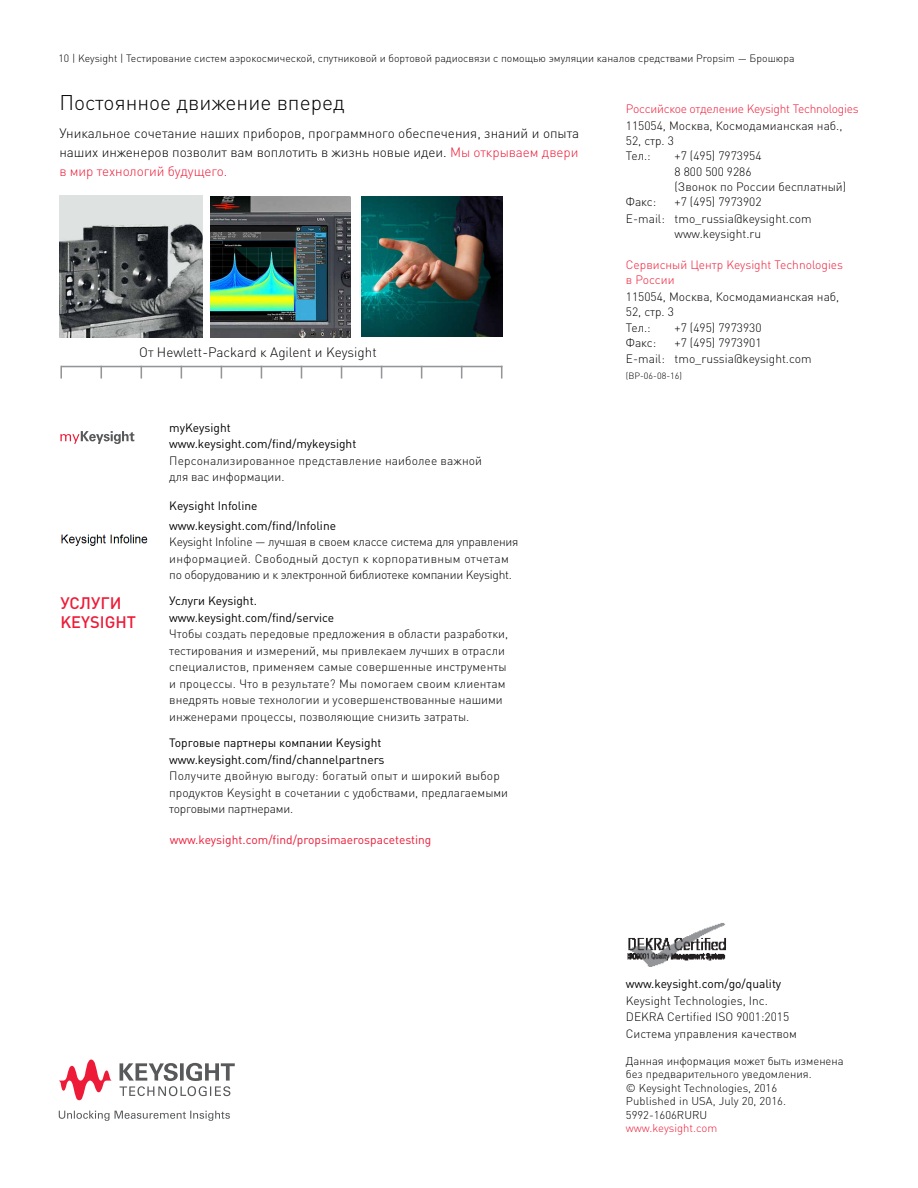
<style>
.page{position:relative;width:918px;height:1188px;background:#fff}
.page>*{position:absolute;margin:0;border:0;box-sizing:border-box;transform-origin:0 0}
.t1{font:300 21px "DIN Pro";color:#000}
.t2{font:500 16.5px/19.5px "DIN Pro";color:#ed1b37}
.t3{font:300 13.5px/19.5px "DIN Pro";letter-spacing:-.005em;color:#000;text-align:justify}
.t4{font:300 12px/16.5px "DIN Pro";color:#000}
.t5{font:12px/16.5px "DIN Pro";color:#000}
.t6{font:300 12px/16.5px "DIN Pro";letter-spacing:-.02em;color:#000}
.t7{font:12px "DIN Pro";color:#ed1b37}
.t8{font:300 12px/15px "DIN Pro";color:#ed1b37}
.t9{font:300 12px "DIN Pro";letter-spacing:-.02em;color:#ed1b37}
.t10{font:300 11.25px/13.5px "DIN Pro";color:#000}
.t11{font:300 11.25px "DIN Pro";color:#ed1b37}
.t12{font:300 10.5px "DIN Pro";color:#000}
.t13{font:300 9px "DIN Pro";color:#000}
.s1{color:#ed1b37}
</style>
<div class="page">
<svg style="left:60px;top:431px;width:74px;height:13px"></svg>
<img style="left:61px;top:534px;width:87px;height:12px">
<img style="left:60px;top:196px;width:142px;height:141px">
<img style="left:210px;top:197px;width:141px;height:140px">
<hr style="left:61px;top:366px;width:441px;height:1px;background:#939598">
<svg style="left:60px;top:366px;width:2px;height:13px"></svg>
<svg style="left:101px;top:367px;width:1px;height:12px"></svg>
<svg style="left:141px;top:367px;width:1px;height:12px"></svg>
<svg style="left:181px;top:367px;width:1px;height:12px"></svg>
<svg style="left:221px;top:367px;width:1px;height:12px"></svg>
<svg style="left:301px;top:367px;width:1px;height:12px"></svg>
<svg style="left:341px;top:367px;width:1px;height:12px"></svg>
<svg style="left:381px;top:367px;width:1px;height:12px"></svg>
<svg style="left:421px;top:367px;width:1px;height:12px"></svg>
<svg style="left:461px;top:367px;width:1px;height:12px"></svg>
<svg style="left:501px;top:367px;width:1px;height:12px"></svg>
<svg style="left:261px;top:367px;width:1px;height:12px"></svg>
<img style="left:362px;top:197px;width:140px;height:139px">
<svg style="left:59px;top:1111px;width:171px;height:10px"></svg>
<svg style="left:120px;top:1063px;width:115px;height:33px"></svg>
<svg style="left:59px;top:1060px;width:53px;height:40px"></svg>
<img style="left:627px;top:923px;width:99px;height:44px">
<p class="t12" style="left:59px;top:51px;width:738px">10 | Keysight | Тестирование систем аэрокосмической, спутниковой и бортовой радиосвязи с помощью эмуляции каналов средствами Propsim — Брошюра</p>
<h1 class="t1" style="left:59px;top:88px;width:287px">Постоянное движение вперед</h1>
<p class="t3" style="left:59px;top:122px;width:521px">Уникальное сочетание наших приборов, программного обеспечения, знаний и опыта наших инженеров позволит вам воплотить в жизнь новые идеи. <span class="s1">Мы открываем двери в мир технологий будущего.</span></p>
<p class="t3" style="left:139px;top:342px;width:239px">От Hewlett-Packard к Agilent и Keysight</p>
<p class="t5" style="left:169px;top:419px;width:189px">myKeysight www.keysight.com/find/mykeysight</p>
<p class="t4" style="left:169px;top:452px;width:314px">Персонализированное представление наиболее важной для вас информации.</p>
<p class="t5" style="left:169px;top:495px;width:168px;line-height:20px">Keysight Infoline www.keysight.com/find/Infoline</p>
<p class="t6" style="left:169px;top:533px;width:351px">Keysight Infoline — лучшая в своем классе система для управления информацией. Свободный доступ к корпоративным отчетам по оборудованию и к электронной библиотеке компании Keysight.</p>
<h2 class="t2" style="left:60px;top:592px;width:77px">УСЛУГИ<br>KEYSIGHT</h2>
<p class="t5" style="left:169px;top:592px;width:166px">Услуги Keysight. www.keysight.com/find/service</p>
<p class="t4" style="left:169px;top:625px;width:340px">Чтобы создать передовые предложения в области разработки, тестирования и измерений, мы привлекаем лучших в отрасли специалистов, применяем самые совершенные инструменты и процессы. Что в результате? Мы помогаем своим клиентам внедрять новые технологии и усовершенствованные нашими инженерами процессы, позволяющие снизить затраты.</p>
<p class="t5" style="left:169px;top:734px;width:217px">Торговые партнеры компании Keysight www.keysight.com/find/channelpartners</p>
<p class="t4" style="left:169px;top:767px;width:340px">Получите двойную выгоду: богатый опыт и широкий выбор продуктов Keysight в сочетании с удобствами, предлагаемыми торговыми партнерами.</p>
<p class="t7" style="left:170px;top:832px;width:263px">www.keysight.com/find/propsimaerospacetesting</p>
<p class="t9" style="left:626px;top:100px;width:234px">Российское отделение Keysight Technologies</p>
<p class="t4" style="left:626px;top:117px;width:218px;line-height:15.3px">115054, Москва, Космодамианская наб.,<br>52, стр. 3<br>Тел.:</p>
<p class="t4" style="left:675px;top:148px;width:173px;line-height:15.3px">+7 (495) 7973954<br>8 800 500 9286<br>(Звонок по России бесплатный)</p>
<p class="t4" style="left:626px;top:193px;width:187px;line-height:16px;text-align:center">+7 (495) 7973902<br>E-mail: tmo_russia@keysight.com www.keysight.ru</p>
<p class="t8" style="left:626px;top:257px;width:219px">Сервисный Центр Keysight Technologies в России</p>
<p class="t4" style="left:626px;top:289px;width:215px;line-height:15.3px">115054, Москва, Космодамианская наб,<br>52, стр. 3<br>Тел.:</p>
<p class="t4" style="left:626px;top:193px;width:32px">Факс:</p>
<p class="t4" style="left:675px;top:319px;width:88px">+7 (495) 7973930</p>
<p class="t4" style="left:626px;top:334px;width:187px;line-height:15.6px;text-align:center">+7 (495) 7973901<br>E-mail: tmo_russia@keysight.com</p>
<p class="t13" style="left:626px;top:369px;width:58px">(BP-06-08-16)</p>
<p class="t4" style="left:626px;top:334px;width:32px">Факс:</p>
<p class="t5" style="left:626px;top:975px;width:157px">www.keysight.com/go/quality</p>
<p class="t4" style="left:626px;top:992px;width:173px">Keysight Technologies, Inc.<br>DEKRA Certified ISO 9001:2015<br>Система управления качеством</p>
<p class="t10" style="left:626px;top:1053px;width:219px">Данная информация может быть изменена без предварительного уведомления.<br>© Keysight Technologies, 2016<br>Published in USA, July 20, 2016.<br>5992-1606RURU</p>
<p class="t11" style="left:626px;top:1120px;width:93px">www.keysight.com</p>
</div>
